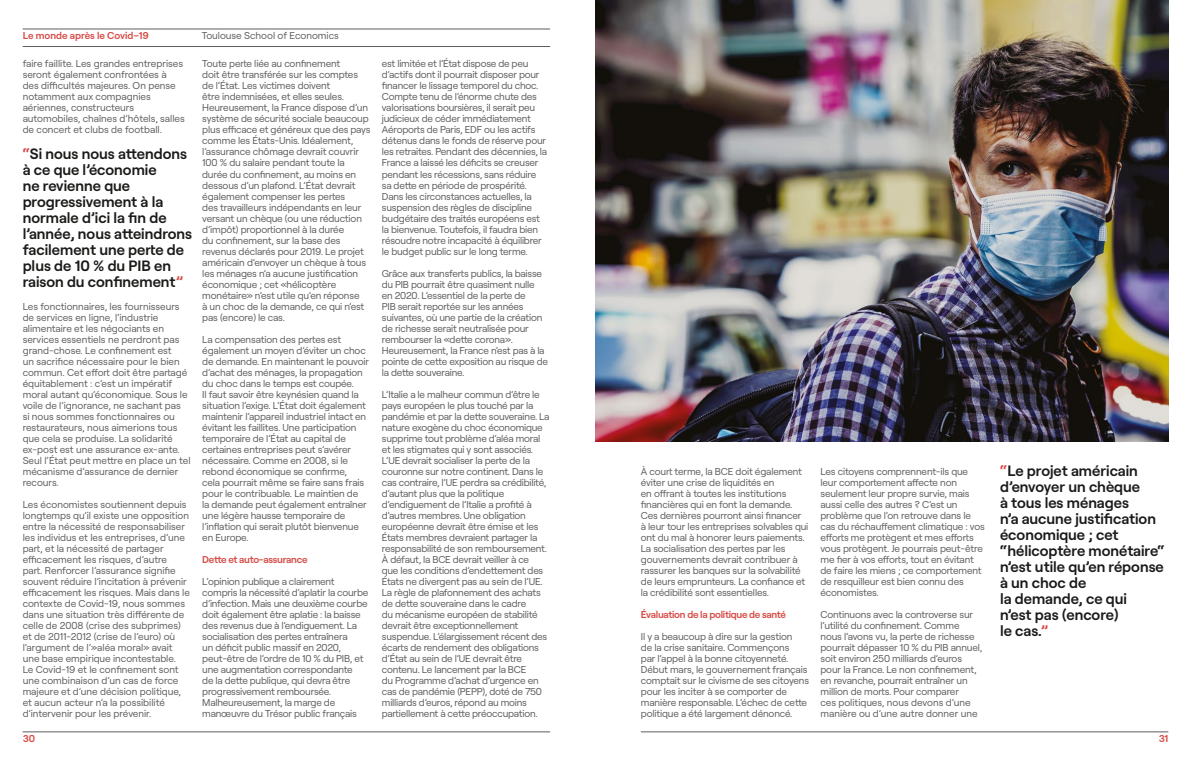
<style>
.page{position:relative;width:1191px;height:766px;background:#fff}
.page>*{position:absolute;margin:0;border:0;box-sizing:border-box;transform-origin:0 0}
.t1{font:600 15px/16px "Roobert";color:#1b1c1a}
.t2{font:10px/11px "Roobert";letter-spacing:-.015em;color:#5e5e5e}
.t3{font:600 10px "Roobert";letter-spacing:-.025em;color:#d74c47}
.t4{font:600 10px "Roobert";color:#d74c47}
.s1{color:#d74c47}
</style>
<div class="page">
<hr style="left:23px;top:29px;width:527px;height:1px;background:#5e5e5e">
<hr style="left:23px;top:46px;width:527px;height:1px;background:#5e5e5e">
<hr style="left:23px;top:731px;width:527px;height:1px;background:#5e5e5e">
<hr style="left:641px;top:731px;width:527px;height:1px;background:#5e5e5e">
<img style="left:595px;top:0;width:573px;height:441px">
<p class="t4" style="left:23px;top:28px;width:128px">Le monde après le Covid–19</p>
<p class="t2" style="left:202px;top:29px;width:139px">Toulouse School of Economics</p>
<p class="t2" style="left:23px;top:58px;width:164px">faire faillite. Les grandes entreprises seront également confrontées à des difficultés majeures. On pense notamment aux compagnies aériennes, constructeurs automobiles, chaînes d’hôtels, salles de concert et clubs de football.</p>
<h1 class="t1" style="left:23px;top:144px;width:171px"><span class="s1">“</span>Si nous nous attendons à ce que l’économie<br>ne revienne que progressivement à la normale d’ici la fin de l’année, nous atteindrons facilement une perte de plus de 10 % du PIB en raison du confinement<span class="s1">”</span></h1>
<p class="t2" style="left:23px;top:300px;width:169px">Les fonctionnaires, les fournisseurs de services en ligne, l’industrie alimentaire et les négociants en services essentiels ne perdront pas grand-chose. Le confinement est<br>un sacrifice nécessaire pour le bien commun. Cet effort doit être partagé équitablement : c’est un impératif moral autant qu’économique. Sous le voile de l’ignorance, ne sachant pas<br>si nous sommes fonctionnaires ou restaurateurs, nous aimerions tous que cela se produise. La solidarité ex-post est une assurance ex-ante.<br>Seul l’État peut mettre en place un tel mécanisme d’assurance de dernier recours.</p>
<p class="t2" style="left:23px;top:498px;width:169px">Les économistes soutiennent depuis longtemps qu’il existe une opposition entre la nécessité de responsabiliser les individus et les entreprises, d’une part, et la nécessité de partager efficacement les risques, d’autre<br>part. Renforcer l’assurance signifie souvent réduire l’incitation à prévenir efficacement les risques. Mais dans le contexte de Covid-19, nous sommes dans une situation très différente de celle de 2008 (crise des subprimes) et de 2011-2012 (crise de l’euro) où l’argument de l’»aléa moral» avait une base empirique incontestable.<br>Le Covid-19 et le confinement sont une combinaison d’un cas de force majeure et d’une décision politique, et aucun acteur n’a la possibilité d’intervenir pour les prévenir.</p>
<p class="t2" style="left:202px;top:58px;width:170px">Toute perte liée au confinement<br>doit être transférée sur les comptes de l’État. Les victimes doivent<br>être indemnisées, et elles seules.<br>Heureusement, la France dispose d’un système de sécurité sociale beaucoup plus efficace et généreux que des pays comme les États-Unis. Idéalement, l’assurance chômage devrait couvrir 100 % du salaire pendant toute la durée du confinement, au moins en dessous d’un plafond. L’État devrait également compenser les pertes<br>des travailleurs indépendants en leur versant un chèque (ou une réduction d’impôt) proportionnel à la durée<br>du confinement, sur la base des revenus déclarés pour 2019. Le projet américain d’envoyer un chèque à tous les ménages n’a aucune justification économique ; cet «hélicoptère monétaire» n’est utile qu’en réponse<br>à un choc de la demande, ce qui n’est pas (encore) le cas.</p>
<p class="t2" style="left:202px;top:333px;width:168px">La compensation des pertes est également un moyen d’éviter un choc de demande. En maintenant le pouvoir d’achat des ménages, la propagation du choc dans le temps est coupée.<br>Il faut savoir être keynésien quand la situation l’exige. L’État doit également maintenir l’appareil industriel intact en évitant les faillites. Une participation temporaire de l’État au capital de certaines entreprises peut s’avérer nécessaire. Comme en 2008, si le rebond économique se confirme,<br>cela pourrait même se faire sans frais pour le contribuable. Le maintien de<br>la demande peut également entraîner une légère hausse temporaire de l’inflation qui serait plutôt bienvenue en Europe.</p>
<p class="t3" style="left:202px;top:551px;width:107px">Dette et auto-assurance</p>
<p class="t2" style="left:202px;top:575px;width:168px">L’opinion publique a clairement compris la nécessité d’aplatir la courbe d’infection. Mais une deuxième courbe doit également être aplatie : la baisse des revenus due à l’endiguement. La socialisation des pertes entraînera<br>un déficit public massif en 2020, peut-être de l’ordre de 10 % du PIB, et une augmentation correspondante<br>de la dette publique, qui devra être progressivement remboursée.<br>Malheureusement, la marge de manœuvre du Trésor public français</p>
<p class="t2" style="left:382px;top:58px;width:167px">est limitée et l’État dispose de peu d’actifs dont il pourrait disposer pour financer le lissage temporel du choc.<br>Compte tenu de l’énorme chute des valorisations boursières, il serait peu judicieux de céder immédiatement Aéroports de Paris, EDF ou les actifs détenus dans le fonds de réserve pour les retraites. Pendant des décennies, la France a laissé les déficits se creuser pendant les récessions, sans réduire sa dette en période de prospérité.<br>Dans les circonstances actuelles, la suspension des règles de discipline budgétaire des traités européens est la bienvenue. Toutefois, il faudra bien résoudre notre incapacité à équilibrer le budget public sur le long terme.</p>
<p class="t2" style="left:382px;top:267px;width:168px">Grâce aux transferts publics, la baisse du PIB pourrait être quasiment nulle en 2020. L’essentiel de la perte de<br>PIB serait reportée sur les années suivantes, où une partie de la création de richesse serait neutralisée pour rembourser la «dette corona».<br>Heureusement, la France n’est pas à la pointe de cette exposition au risque de la dette souveraine.</p>
<p class="t2" style="left:382px;top:388px;width:169px">L’Italie a le malheur commun d’être le pays européen le plus touché par la pandémie et par la dette souveraine. La nature exogène du choc économique supprime tout problème d’aléa moral et les stigmates qui y sont associés.<br>L’UE devrait socialiser la perte de la couronne sur notre continent. Dans le cas contraire, l’UE perdra sa crédibilité, d’autant plus que la politique d’endiguement de l’Italie a profité à d’autres membres. Une obligation européenne devrait être émise et les États membres devraient partager la responsabilité de son remboursement.<br>À défaut, la BCE devrait veiller à ce<br>que les conditions d’endettement des États ne divergent pas au sein de l’UE.<br>La règle de plafonnement des achats de dette souveraine dans le cadre<br>du mécanisme européen de stabilité devrait être exceptionnellement suspendue. L’élargissement récent des écarts de rendement des obligations d’État au sein de l’UE devrait être contenu. Le lancement par la BCE<br>du Programme d’achat d’urgence en cas de pandémie (PEPP), doté de 750 milliards d’euros, répond au moins partiellement à cette préoccupation.</p>
<p class="t2" style="left:641px;top:465px;width:169px">À court terme, la BCE doit également éviter une crise de liquidités en<br>en offrant à toutes les institutions financières qui en font la demande.<br>Ces dernières pourront ainsi financer à leur tour les entreprises solvables qui ont du mal à honorer leurs paiements.<br>La socialisation des pertes par les gouvernements devrait contribuer à rassurer les banques sur la solvabilité de leurs emprunteurs. La confiance et la crédibilité sont essentielles.</p>
<p class="t3" style="left:641px;top:606px;width:147px">Évaluation de la politique de santé</p>
<p class="t2" style="left:641px;top:630px;width:170px">Il y a beaucoup à dire sur la gestion<br>de la crise sanitaire. Commençons<br>par l’appel à la bonne citoyenneté.<br>Début mars, le gouvernement français comptait sur le civisme de ses citoyens pour les inciter à se comporter de manière responsable. L’échec de cette politique a été largement dénoncé.</p>
<p class="t2" style="left:820px;top:465px;width:166px">Les citoyens comprennent-ils que leur comportement affecte non seulement leur propre survie, mais aussi celle des autres ? C’est un problème que l’on retrouve dans le cas du réchauffement climatique : vos efforts me protègent et mes efforts vous protègent. Je pourrais peut-être me fier à vos efforts, tout en évitant de faire les miens ; ce comportement de resquilleur est bien connu des économistes.</p>
<p class="t2" style="left:820px;top:608px;width:163px">Continuons avec la controverse sur l’utilité du confinement. Comme nous l’avons vu, la perte de richesse pourrait dépasser 10 % du PIB annuel, soit environ 250 milliards d’euros pour la France. Le non confinement, en revanche, pourrait entraîner un million de morts. Pour comparer<br>ces politiques, nous devons d’une manière ou d’une autre donner une</p>
<h1 class="t1" style="left:1000px;top:461px;width:166px"><span class="s1">“</span>Le projet américain d’envoyer un chèque<br>à tous les ménages<br>n’a aucune justification économique ; cet “hélicoptère monétaire“ n’est utile qu’en réponse à un choc de<br>la demande, ce qui<br>n’est pas (encore)<br>le cas.<span class="s1">”</span></h1>
<p class="t3" style="left:23px;top:730px;width:14px">30</p>
<p class="t3" style="left:1158px;top:730px;width:11px">31</p>
</div>
